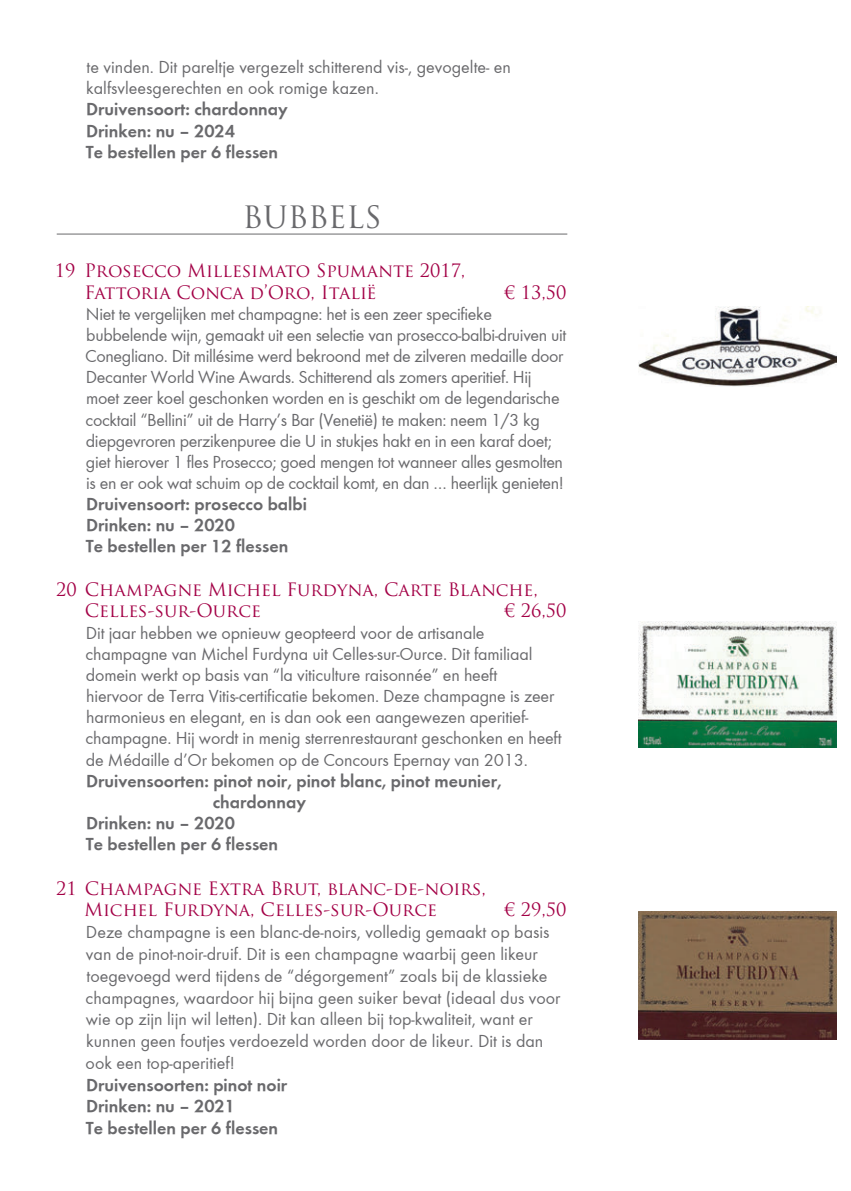
<style>
.page{position:relative;width:851px;height:1191px;background:#fff}
.page>*{position:absolute;margin:0;border:0;box-sizing:border-box;transform-origin:0 0}
.t1{font:30px "Trajan Pro";color:#69696c}
.t2{font:18px/21.2px "Function";letter-spacing:-.01em;color:#69696c}
.t3{font:700 18px/21.2px "Function";color:#69696c}
.t4{font:18px/21.2px "Trajan Pro";color:#a30146}
</style>
<div class="page">
<hr style="left:57px;top:233px;width:510px;height:1px;background:#69696c">
<img style="left:638px;top:306px;width:198px;height:80px">
<img style="left:638px;top:621px;width:198px;height:126px">
<img style="left:638px;top:912px;width:198px;height:127px">
<p class="t2" style="left:86px;top:56px;width:426px">te vinden. Dit pareltje vergezelt schitterend vis-, gevogelte- en kalfsvleesgerechten en ook romige kazen.</p>
<p class="t3" style="left:86px;top:99px;width:203px">Druivensoort: chardonnay<br>Drinken: nu – 2024<br>Te bestellen per 6 flessen</p>
<h1 class="t1" style="left:242px;top:198px;width:140px">BUBBELS</h1>
<p class="t4" style="left:84px;top:260px;width:382px;text-indent:-30px">19 Prosecco Millesimato Spumante 2017,<br>Fattoria Conca d’Oro, Italië</p>
<p class="t4" style="left:504px;top:281px;width:63px">€ 13,50</p>
<p class="t2" style="left:85px;top:303px;width:482px">Niet te vergelijken met champagne: het is een zeer specifieke bubbelende wijn, gemaakt uit een selectie van prosecco-balbi-druiven uit Conegliano. Dit millésime werd bekroond met de zilveren medaille door Decanter World Wine Awards. Schitterend als zomers aperitief. Hij moet zeer koel geschonken worden en is geschikt om de legendarische cocktail “Bellini” uit de Harry’s Bar (Venetië) te maken: neem 1/3 kg diepgevroren perzikenpuree die U in stukjes hakt en in een karaf doet; giet hierover 1 fles Prosecco; goed mengen tot wanneer alles gesmolten is en er ook wat schuim op de cocktail komt, en dan … heerlijk genieten!</p>
<p class="t3" style="left:86px;top:493px;width:223px">Druivensoort: prosecco balbi<br>Drinken: nu – 2020<br>Te bestellen per 12 flessen</p>
<p class="t4" style="left:85px;top:579px;width:454px;text-indent:-28px">20 Champagne Michel Furdyna, Carte Blanche,<br>Celles-sur-Ource</p>
<p class="t4" style="left:504px;top:600px;width:63px">€ 26,50</p>
<p class="t2" style="left:86px;top:622px;width:477px">Dit jaar hebben we opnieuw geopteerd voor de artisanale champagne van Michel Furdyna uit Celles-sur-Ource. Dit familiaal domein werkt op basis van “la viticulture raisonnée” en heeft<br>hiervoor de Terra Vitis-certificatie bekomen. Deze champagne is zeer harmonieus en elegant, en is dan ook een aangewezen aperitief&shy;champagne. Hij wordt in menig sterrenrestaurant geschonken en heeft de Médaille d’Or bekomen op de Concours Epernay van 2013.</p>
<p class="t3" style="left:86px;top:770px;width:417px">Druivensoorten: pinot noir, pinot blanc, pinot meunier,</p>
<p class="t3" style="left:213px;top:791px;width:95px">chardonnay</p>
<p class="t3" style="left:86px;top:812px;width:150px">Drinken: nu – 2020</p>
<p class="t3" style="left:86px;top:833px;width:194px">Te bestellen per 6 flessen</p>
<p class="t4" style="left:84px;top:877px;width:403px;line-height:21.8px;text-indent:-28px">21 Champagne Extra Brut, blanc-de-noirs,<br>Michel Furdyna, Celles-sur-Ource</p>
<p class="t4" style="left:504px;top:899px;width:63px">€ 29,50</p>
<p class="t2" style="left:86px;top:921px;width:476px;line-height:21.8px">Deze champagne is een blanc-de-noirs, volledig gemaakt op basis van de pinot-noir-druif. Dit is een champagne waarbij geen likeur toegevoegd werd tijdens de “dégorgement” zoals bij de klassieke champagnes, waardoor hij bijna geen suiker bevat (ideaal dus voor wie op zijn lijn wil letten). Dit kan alleen bij top-kwaliteit, want er kunnen geen foutjes verdoezeld worden door de likeur. Dit is dan ook een top-aperitief!</p>
<p class="t3" style="left:86px;top:1073px;width:203px;line-height:21.8px">Druivensoorten: pinot noir<br>Drinken: nu – 2021<br>Te bestellen per 6 flessen</p>
</div>
